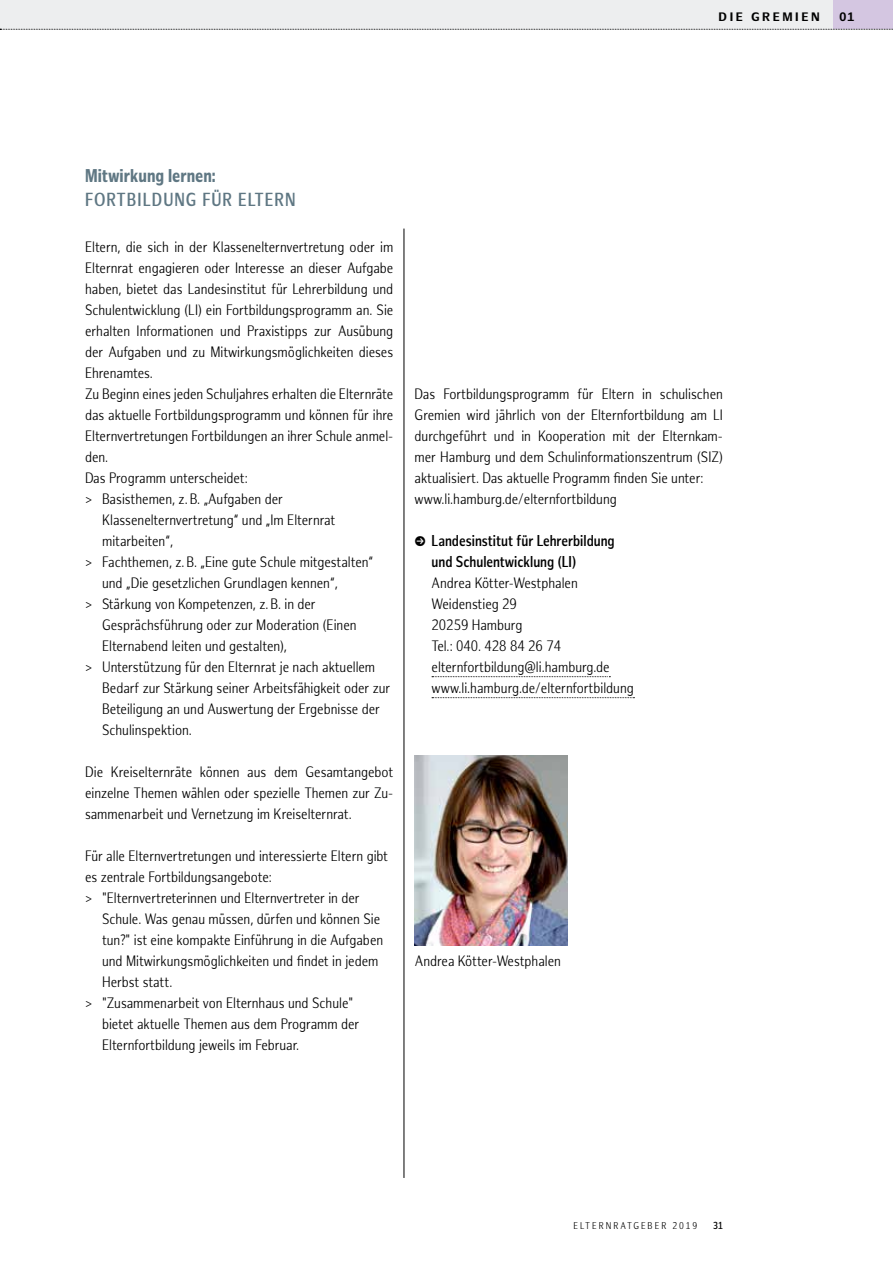
<style>
.page{position:relative;width:893px;height:1263px;background:#fff}
.page>*{position:absolute;margin:0;border:0;box-sizing:border-box;transform-origin:0 0}
.t1{font:600 18px "Hamburg Sans Cn";letter-spacing:.055em;color:#5f7783}
.t2{font:700 18px "Hamburg Sans Cn";color:#5f7783}
.t3{font:300 15px/21px "Hamburg Sans Cn";color:#000}
.t4{font:600 15px/21px "Hamburg Sans Cn";color:#000}
.t5{font:700 12px "Hamburg Sans";letter-spacing:.21em;color:#000}
.t6{font:300 9.75px "Hamburg Sans Cn";letter-spacing:.205em;color:#000}
.t7{font:600 9.75px "Hamburg Sans Cn";color:#000}
</style>
<div class="page">
<div style="left:0;top:0;width:893px;height:30px;background:#edeeef"></div>
<div style="left:833px;top:0;width:60px;height:29px;background:#d4c6e1"></div>
<svg style="left:0;top:29px;width:893px;height:1px"></svg>
<img style="left:415px;top:755px;width:153px;height:190px">
<hr style="left:404px;top:229px;width:1px;height:949px;background:#000">
<svg style="left:432px;top:676px;width:178px;height:1px"></svg>
<svg style="left:432px;top:697px;width:202px;height:1px"></svg>
<p class="t5" style="left:719px;top:10px;width:103px">DIE GREMIEN</p>
<p class="t5" style="left:839px;top:10px;width:17px">01</p>
<p class="t2" style="left:85px;top:165px;width:132px">Mitwirkung lernen:</p>
<p class="t1" style="left:85px;top:189px;width:212px">FORTBILDUNG FÜR ELTERN</p>
<p class="t3" style="left:85px;top:237px;width:310px">Eltern, die sich in der Klassenelternvertretung oder im</p>
<p class="t3" style="left:85px;top:258px;width:310px">Elternrat engagieren oder Interesse an dieser Aufgabe</p>
<p class="t3" style="left:85px;top:279px;width:310px">haben, bietet das Landesinstitut für Lehrerbildung und</p>
<p class="t3" style="left:85px;top:300px;width:310px">Schulentwicklung (LI) ein Fortbildungsprogramm an. Sie</p>
<p class="t3" style="left:85px;top:321px;width:310px">erhalten Informationen und Praxistipps zur Ausübung</p>
<p class="t3" style="left:85px;top:342px;width:310px">der Aufgaben und zu Mitwirkungsmöglichkeiten dieses</p>
<p class="t3" style="left:85px;top:363px;width:69px">Ehrenamtes.</p>
<p class="t3" style="left:85px;top:384px;width:310px">Zu Beginn eines jeden Schuljahres erhalten die Elternräte</p>
<p class="t3" style="left:85px;top:405px;width:310px">das aktuelle Fortbildungsprogramm und können für ihre</p>
<p class="t3" style="left:85px;top:426px;width:310px">Elternvertretungen Fortbildungen an ihrer Schule anmel-</p>
<p class="t3" style="left:85px;top:447px;width:25px">den.</p>
<p class="t3" style="left:85px;top:468px;width:164px">Das Programm unterscheidet:</p>
<p class="t3" style="left:85px;top:489px;width:199px">&gt; Basisthemen, z.B. „Aufgaben der</p>
<p class="t3" style="left:102px;top:510px;width:235px">Klassenelternvertretung“ und „Im Elternrat</p>
<p class="t3" style="left:102px;top:531px;width:73px">mitarbeiten“,</p>
<p class="t3" style="left:85px;top:552px;width:290px">&gt; Fachthemen, z.B. „Eine gute Schule mitgestalten“</p>
<p class="t3" style="left:102px;top:573px;width:237px">und „Die gesetzlichen Grundlagen kennen“,</p>
<p class="t3" style="left:85px;top:594px;width:232px">&gt; Stärkung von Kompetenzen, z.B. in der</p>
<p class="t3" style="left:102px;top:615px;width:256px">Gesprächsführung oder zur Moderation (Einen</p>
<p class="t3" style="left:102px;top:636px;width:186px">Elternabend leiten und gestalten),</p>
<p class="t3" style="left:85px;top:657px;width:292px">&gt; Unterstützung für den Elternrat je nach aktuellem</p>
<p class="t3" style="left:102px;top:678px;width:290px">Bedarf zur Stärkung seiner Arbeitsfähigkeit oder zur</p>
<p class="t3" style="left:102px;top:699px;width:279px">Beteiligung an und Auswertung der Ergebnisse der</p>
<p class="t3" style="left:102px;top:720px;width:91px">Schulinspektion.</p>
<p class="t3" style="left:85px;top:762px;width:310px;text-align:justify">Die Kreiselternräte können aus dem Gesamtangebot einzelne Themen wählen oder spezielle Themen zur Zu&shy;sammenarbeit und Vernetzung im Kreiselternrat.</p>
<p class="t3" style="left:85px;top:846px;width:305px">Für alle Elternvertretungen und interessierte Eltern gibt es zentrale Fortbildungsangebote:<br>&gt; "Elternvertreterinnen und Elternvertreter in der</p>
<p class="t3" style="left:102px;top:909px;width:280px">Schule. Was genau müssen, dürfen und können Sie</p>
<p class="t3" style="left:102px;top:930px;width:283px">tun?" ist eine kompakte Einführung in die Aufgaben</p>
<p class="t3" style="left:102px;top:951px;width:278px">und Mitwirkungsmöglichkeiten und findet in jedem</p>
<p class="t3" style="left:102px;top:972px;width:72px">Herbst statt.</p>
<p class="t3" style="left:85px;top:993px;width:270px">&gt; "Zusammenarbeit von Elternhaus und Schule"</p>
<p class="t3" style="left:102px;top:1014px;width:259px">bietet aktuelle Themen aus dem Programm der</p>
<p class="t3" style="left:102px;top:1035px;width:199px">Elternfortbildung jeweils im Februar.</p>
<p class="t3" style="left:415px;top:384px;width:310px">Das Fortbildungsprogramm für Eltern in schulischen Gremien wird jährlich von der Elternfortbildung am LI durchgeführt und in Kooperation mit der Elternkam&shy;mer Hamburg und dem Schulinformationszentrum (SIZ) aktualisiert. Das aktuelle Programm finden Sie unter: www.li.hamburg.de/elternfortbildung</p>
<p class="t4" style="left:432px;top:531px;width:185px;text-indent:-17px">● Landesinstitut für Lehrerbildung und Schulentwicklung (LI)</p>
<p class="t3" style="left:432px;top:573px;width:204px">Andrea Kötter-Westphalen<br>Weidenstieg 29<br>20259 Hamburg<br>Tel.: 040. 428 84 26 74 elternfortbildung@li.hamburg.de www.li.hamburg.de/elternfortbildung</p>
<p class="t3" style="left:415px;top:951px;width:148px">Andrea Kötter-Westphalen</p>
<p class="t6" style="left:574px;top:1220px;width:125px">ELTERNRATGEBER 2019</p>
<p class="t7" style="left:713px;top:1220px;width:11px">31</p>
</div>
